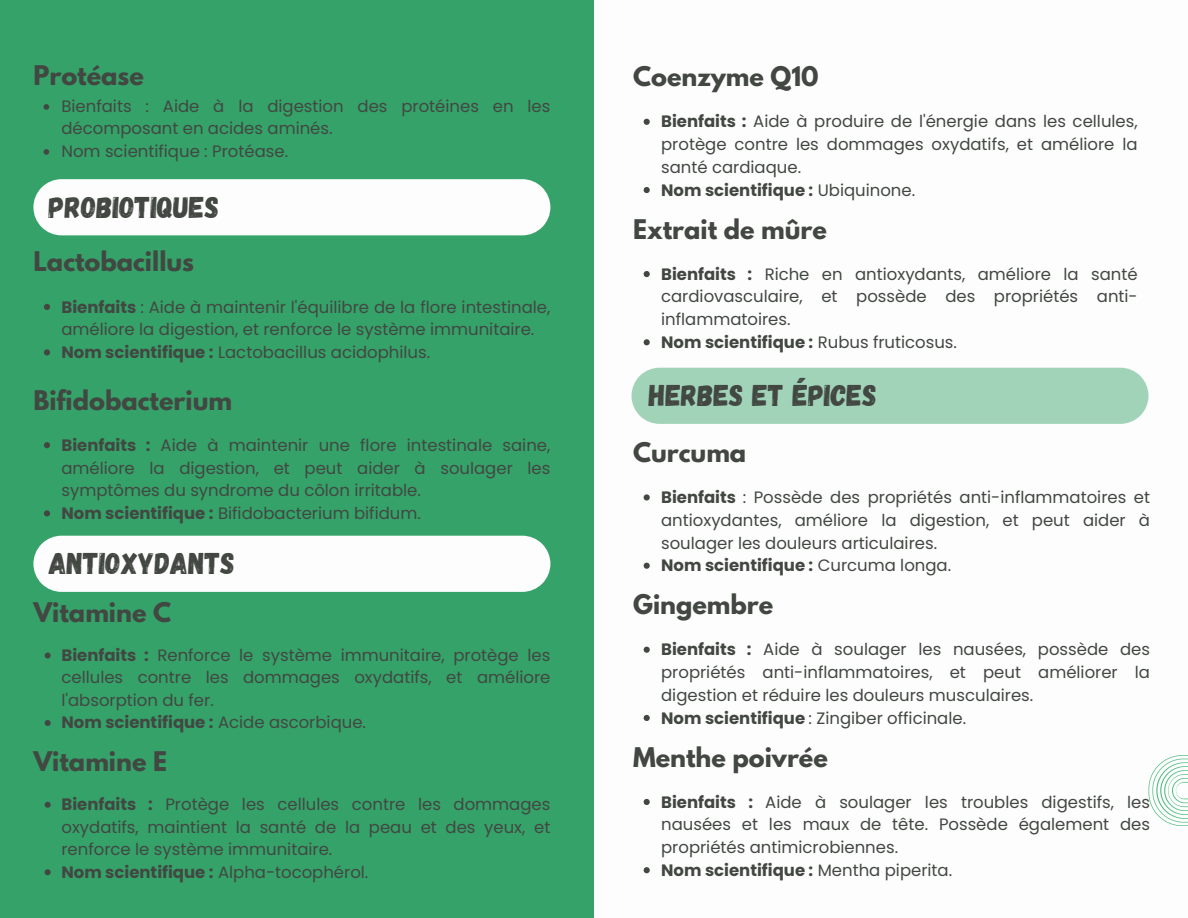
<style>
.page{position:relative;width:1188px;height:918px;background:#fff}
.page>*{position:absolute;margin:0;border:0;box-sizing:border-box;transform-origin:0 0}
.t1{font:30px "Gagalin";color:#424742}
.t2{font:700 24px "League Spartan";color:#424742}
.t3{font:16.5px/22.8px "Poppins";color:#424742;text-align:justify}
.t4{font:700 16.5px "Poppins";color:#424742}
.s1{font-weight:700}
.s2{font-weight:400}
</style>
<div class="page">
<div style="left:0;top:0;width:594px;height:918px;background:#35a269"></div>
<div style="left:33px;top:536px;width:517px;height:56px;background:#fdfdfd"></div>
<svg style="left:1149px;top:755px;width:39px;height:71px"></svg>
<svg style="left:44px;top:104px;width:5px;height:6px"></svg>
<svg style="left:44px;top:149px;width:5px;height:6px"></svg>
<svg style="left:644px;top:119px;width:6px;height:6px"></svg>
<svg style="left:644px;top:187px;width:6px;height:6px"></svg>
<svg style="left:644px;top:271px;width:6px;height:6px"></svg>
<svg style="left:644px;top:339px;width:6px;height:6px"></svg>
<div style="left:632px;top:368px;width:517px;height:56px;background:#a1d3b9"></div>
<div style="left:33px;top:179px;width:517px;height:56px;background:#fdfdfd"></div>
<svg style="left:644px;top:494px;width:6px;height:7px"></svg>
<svg style="left:644px;top:563px;width:6px;height:6px"></svg>
<svg style="left:644px;top:647px;width:6px;height:6px"></svg>
<svg style="left:644px;top:715px;width:6px;height:6px"></svg>
<svg style="left:644px;top:799px;width:6px;height:6px"></svg>
<svg style="left:644px;top:867px;width:6px;height:6px"></svg>
<svg style="left:44px;top:304px;width:6px;height:6px"></svg>
<svg style="left:44px;top:349px;width:6px;height:6px"></svg>
<svg style="left:44px;top:442px;width:6px;height:6px"></svg>
<svg style="left:44px;top:510px;width:6px;height:6px"></svg>
<svg style="left:45px;top:653px;width:6px;height:6px"></svg>
<svg style="left:45px;top:720px;width:6px;height:6px"></svg>
<svg style="left:45px;top:802px;width:6px;height:6px"></svg>
<svg style="left:45px;top:869px;width:6px;height:6px"></svg>
<h2 class="t2" style="left:33px;top:63px;width:112px">Protéase</h2>
<p class="t3" style="left:61px;top:95px;width:490px">Bienfaits : Aide à la digestion des protéines en les décomposant en acides aminés.</p>
<p class="t3" style="left:61px;top:140px;width:228px">Nom scientifique : Protéase.</p>
<h1 class="t1" style="left:49px;top:188px;width:172px">PROBIOTIQUES</h1>
<p class="t2" style="left:33px;top:250px;width:162px">Lactobacillus</p>
<p class="t3" style="left:61px;top:295px;width:490px"><span class="s1">Bienfaits</span> : Aide à maintenir l'équilibre de la flore intestinale, améliore la digestion, et renforce le système immunitaire.</p>
<h1 class="t3" style="left:61px;top:341px;width:370px"><span class="s1">Nom scientifique :</span> Lactobacillus acidophilus.</h1>
<h2 class="t2" style="left:33px;top:388px;width:200px">Bifidobacterium</h2>
<p class="t3" style="left:61px;top:434px;width:490px"><span class="s1">Bienfaits :</span> Aide à maintenir une flore intestinale saine, améliore la digestion, et peut aider à soulager les symptômes du syndrome du côlon irritable.</p>
<p class="t3" style="left:61px;top:502px;width:361px"><span class="s1">Nom scientifique :</span> Bifidobacterium bifidum.</p>
<h2 class="t1" style="left:49px;top:544px;width:187px">ANTIOXYDANTS</h2>
<h2 class="t2" style="left:33px;top:600px;width:139px">Vitamine C</h2>
<p class="t3" style="left:61px;top:644px;width:490px"><span class="s1">Bienfaits :</span> Renforce le système immunitaire, protège les cellules contre les dommages oxydatifs, et améliore l'absorption du fer.</p>
<p class="t4" style="left:61px;top:711px;width:306px">Nom scientifique : <span class="s2">Acide ascorbique.</span></p>
<h2 class="t2" style="left:33px;top:749px;width:135px">Vitamine E</h2>
<p class="t3" style="left:61px;top:793px;width:490px"><span class="s1">Bienfaits :</span> Protège les cellules contre les dommages oxydatifs, maintient la santé de la peau et des yeux, et renforce le système immunitaire.</p>
<p class="t3" style="left:61px;top:860px;width:308px"><span class="s1">Nom scientifique :</span> Alpha-tocophérol.</p>
<h1 class="t2" style="left:633px;top:65px;width:187px">Coenzyme Q10</h1>
<h2 class="t3" style="left:661px;top:110px;width:478px"><span class="s1">Bienfaits :</span> Aide à produire de l'énergie dans les cellules, protège contre les dommages oxydatifs, et améliore la santé cardiaque.</h2>
<p class="t4" style="left:661px;top:178px;width:256px">Nom scientifique : <span class="s2">Ubiquinone.</span></p>
<p class="t2" style="left:633px;top:217px;width:195px">Extrait de mûre</p>
<h2 class="t3" style="left:661px;top:263px;width:478px"><span class="s1">Bienfaits :</span> Riche en antioxydants, améliore la santé cardiovasculaire, et possède des propriétés anti&shy;inflammatoires.</h2>
<p class="t4" style="left:661px;top:331px;width:297px">Nom scientifique : <span class="s2">Rubus fruticosus.</span></p>
<p class="t1" style="left:649px;top:376px;width:229px">HERBES ET ÉPICES</p>
<p class="t2" style="left:633px;top:440px;width:115px">Curcuma</p>
<p class="t3" style="left:661px;top:486px;width:490px"><span class="s1">Bienfaits</span> : Possède des propriétés anti-inflammatoires et antioxydantes, améliore la digestion, et peut aider à soulager les douleurs articulaires.</p>
<h2 class="t4" style="left:661px;top:554px;width:292px">Nom scientifique : <span class="s2">Curcuma longa.</span></h2>
<p class="t2" style="left:633px;top:593px;width:142px">Gingembre</p>
<p class="t3" style="left:661px;top:638px;width:490px"><span class="s1">Bienfaits :</span> Aide à soulager les nausées, possède des propriétés anti-inflammatoires, et peut améliorer la digestion et réduire les douleurs musculaires.</p>
<h2 class="t3" style="left:661px;top:706px;width:307px"><span class="s1">Nom scientifique</span> : Zingiber officinale.</h2>
<p class="t2" style="left:633px;top:745px;width:196px">Menthe poivrée</p>
<p class="t3" style="left:661px;top:790px;width:490px"><span class="s1">Bienfaits :</span> Aide à soulager les troubles digestifs, les nausées et les maux de tête. Possède également des propriétés antimicrobiennes.</p>
<h2 class="t4" style="left:661px;top:859px;width:293px">Nom scientifique : <span class="s2">Mentha piperita.</span></h2>
</div>
